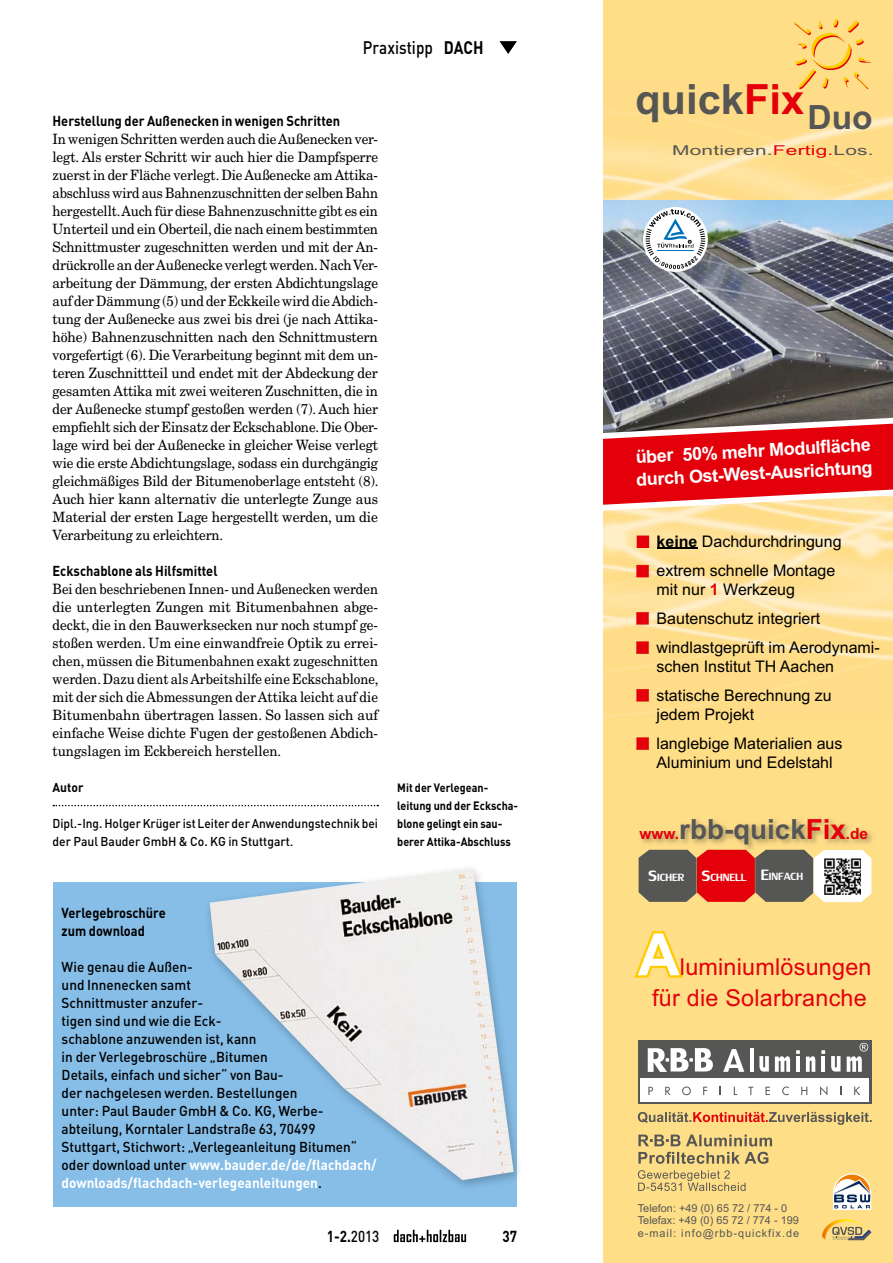
<style>
.page{position:relative;width:893px;height:1263px;background:#fff}
.page>*{position:absolute;margin:0;border:0;box-sizing:border-box;transform-origin:0 0}
.t1{font:700 58.35px "Arial";color:#fff}
.t2{font:700 41.7px "Arial";color:#565655}
.t3{font:700 27.75px "Arial";color:#565655}
.t4{font:23.4px/30.3px "Arial";letter-spacing:.01em;color:#e3000b;text-align:right}
.t5{font:700 18px/22.8px "Arial";color:#fff}
.t6{font:500 18px "DIN Pro";color:#000;scale:.85 1}
.t7{font:16.05px/29.1px "Arial";color:#000}
.t8{font:700 15.75px "DIN Pro";color:#000;scale:.85 1}
.t9{font:15.6px "Lily UPC";color:#fff}
.t10{font:14.25px/18px "New Century Schlbk LT Std";letter-spacing:-.01em;color:#000;scale:.94 1}
.t11{font:14.25px/18px "New Century Schlbk LT Std";letter-spacing:-.01em;color:#000;scale:.92 1}
.t12{font:500 14.25px/18px "DIN Pro";color:#000;scale:.95 1}
.t13{font:700 14.25px/18px "DIN Pro";color:#000;scale:.9 1}
.t14{font:13.65px "Arial";letter-spacing:.01em;color:#565655;scale:1.54 1}
.t15{font:500 12.75px/18px "DIN Pro";color:#000;scale:.94 1}
.t16{font:700 12.75px "DIN Pro";color:#000;scale:.95 1}
.t17{font:700 12px/18px "DIN Pro";color:#000;scale:.9 1}
.t18{font:10.95px/12.3px "Arial";color:#565655}
.s1{font-weight:700}
.s2{font-family:"DIN Pro";font-weight:700}
.s3{font-family:"New Century Schlbk LT Std";font-weight:400;font-size:14.25px}
.s4{font-weight:700;color:#fff}
.s5{font-weight:500}
.s6{color:#e3000b}
.s7{font-weight:700;color:#e3000b}
.s8{font-size:15.45px;color:#e3000b}
.s9{font-size:22.35px}
</style>
<div class="page">
<svg style="left:499px;top:41px;width:18px;height:13px"></svg>
<svg style="left:394px;top:1230px;width:72px;height:12px"></svg>
<svg style="left:53px;top:805px;width:325px;height:1px"></svg>
<div style="left:53px;top:882px;width:464px;height:324px;background:#86bee8"></div>
<div style="left:203px;top:863px;width:321px;height:329px;background:#000;opacity:.24"></div>
<img style="left:210px;top:868px;width:304px;height:312px">
<div style="left:604px;top:0;width:289px;height:1263px;background:#ffde88"></div>
<div style="left:638px;top:1040px;width:234px;height:64px;background:#565655"></div>
<svg style="left:723px;top:1049px;width:21px;height:23px"></svg>
<hr style="left:750px;top:1049px;width:3px;height:23px;background:#fff">
<svg style="left:775px;top:1056px;width:15px;height:16px"></svg>
<hr style="left:796px;top:1056px;width:4px;height:16px;background:#fff">
<svg style="left:648px;top:1048px;width:65px;height:24px"></svg>
<div style="left:640px;top:1078px;width:229px;height:23px;background:#fff"></div>
<svg style="left:648px;top:1087px;width:5px;height:8px"></svg>
<svg style="left:665px;top:1087px;width:5px;height:8px"></svg>
<svg style="left:682px;top:1086px;width:9px;height:9px"></svg>
<svg style="left:703px;top:1087px;width:4px;height:8px"></svg>
<svg style="left:748px;top:1087px;width:5px;height:8px"></svg>
<svg style="left:765px;top:1087px;width:5px;height:8px"></svg>
<svg style="left:782px;top:1086px;width:7px;height:9px"></svg>
<svg style="left:801px;top:1087px;width:6px;height:8px"></svg>
<svg style="left:820px;top:1086px;width:7px;height:9px"></svg>
<svg style="left:854px;top:1087px;width:6px;height:8px"></svg>
<svg style="left:796px;top:1050px;width:4px;height:4px"></svg>
<svg style="left:806px;top:1050px;width:19px;height:22px"></svg>
<svg style="left:759px;top:1056px;width:10px;height:15px"></svg>
<svg style="left:831px;top:1056px;width:9px;height:15px"></svg>
<svg style="left:847px;top:1043px;width:21px;height:29px"></svg>
<svg style="left:638px;top:1112px;width:234px;height:13px"></svg>
<svg style="left:638px;top:1170px;width:108px;height:21px"></svg>
<svg style="left:638px;top:1152px;width:130px;height:12px"></svg>
<svg style="left:638px;top:1134px;width:134px;height:12px"></svg>
<svg style="left:822px;top:1219px;width:49px;height:21px"></svg>
<svg style="left:833px;top:1173px;width:38px;height:37px"></svg>
<svg style="left:634px;top:931px;width:49px;height:47px"></svg>
<img style="left:604px;top:111px;width:289px;height:605px">
<img style="left:604px;top:201px;width:289px;height:211px">
<svg style="left:793px;top:18px;width:79px;height:72px"></svg>
<svg style="left:636px;top:535px;width:13px;height:215px"></svg>
<hr style="left:656px;top:547px;width:41px;height:2px;background:#000">
<svg style="left:604px;top:412px;width:289px;height:102px"></svg>
<img style="left:641px;top:819px;width:232px;height:31px">
<svg style="left:639px;top:850px;width:232px;height:52px"></svg>
<svg style="left:643px;top:207px;width:65px;height:65px"></svg>
<svg style="left:645px;top:209px;width:60px;height:60px"></svg>
<p class="t6" style="left:363px;top:35px;width:144px">Praxistipp <span class="s1">DACH</span></p>
<p class="t10" style="left:53px;top:112px;width:348px"><span class="s2">Herstellung der Außenecken in wenigen Schritten<br></span>In wenigen Schritten werden auch die Außenecken ver&shy;legt. Als erster Schritt wir auch hier die Dampfsperre zuerst in der Fläche verlegt. Die Außenecke am Attika&shy;abschluss wird aus Bahnenzuschnitten der selben Bahn hergestellt. Auch für diese Bahnenzuschnitte gibt es ein Unterteil und ein Oberteil, die nach einem bestimmten Schnittmuster zugeschnitten werden und mit der An&shy;drückrolle an der Außenecke verlegt werden. Nach Ver&shy;arbeitung der Dämmung, der ersten Abdichtungslage auf der Dämmung (5) und der Eckkeile wird die Abdich&shy;tung der Außenecke aus zwei bis drei (je nach Attika&shy;höhe) Bahnenzuschnitten nach den Schnittmustern vorgefertigt (6). Die Verarbeitung beginnt mit dem un&shy;teren Zuschnittteil und endet mit der Abdeckung der gesamten Attika mit zwei weiteren Zuschnitten, die in der Außenecke stumpf gestoßen werden (7). Auch hier empfiehlt sich der Einsatz der Eckschablone. Die Ober&shy;lage wird bei der Außenecke in gleicher Weise verlegt wie die erste Abdichtungslage, sodass ein durchgängig gleichmäßiges Bild der Bitumenoberlage entsteht (8).<br>Auch hier kann alternativ die unterlegte Zunge aus Material der ersten Lage hergestellt werden, um die Verarbeitung zu erleichtern.</p>
<p class="t11" style="left:53px;top:562px;width:356px"><span class="s2">Eckschablone als Hilfsmittel<br></span>Bei den beschriebenen Innen- und Außenecken werden die unterlegten Zungen mit Bitumenbahnen abge&shy;deckt, die in den Bauwerksecken nur noch stumpf ge&shy;stoßen werden. Um eine einwandfreie Optik zu errei&shy;chen, müssen die Bitumenbahnen exakt zugeschnitten werden. Dazu dient als Arbeitshilfe eine Eckschablone, mit der sich die Abmessungen der Attika leicht auf die Bitumenbahn übertragen lassen. So lassen sich auf einfache Weise dichte Fugen der gestoßenen Abdich&shy;tungslagen im Eckbereich herstellen.</p>
<p class="t16" style="left:53px;top:779px;width:34px">Autor</p>
<p class="t15" style="left:53px;top:814px;width:348px">Dipl.-Ing. Holger Krüger ist Leiter der Anwendungstechnik bei der Paul Bauder GmbH &amp; Co. KG in Stuttgart<span class="s3">.</span></p>
<p class="t17" style="left:397px;top:778px;width:136px">Mit der Verlegean&shy;leitung und der Eckscha&shy;blone gelingt ein sau&shy;berer Attika-Abschluss</p>
<p class="t13" style="left:62px;top:903px;width:117px">Verlegebroschüre zum download</p>
<p class="t12" style="left:62px;top:957px;width:333px">Wie genau die Außen-<br>und Innenecken samt<br>Schnittmuster anzufer-<br>tigen sind und wie die Eck-<br>schablone anzuwenden ist, kann<br>in der Verlegebroschüre „Bitumen<br>Details, einfach und sicher“ von Bau-<br>der nachgelesen werden. Bestellungen<br>unter: Paul Bauder GmbH &amp; Co. KG, Werbe&shy;abteilung, Korntaler Landstraße 63, 70499<br>Stuttgart, Stichwort: „Verlegeanleitung Bitumen“ oder download unter <span class="s4">www.bauder.de/de/flachdach/ downloads/flachdach-verlegeanleitungen</span>.</p>
<p class="t8" style="left:327px;top:1226px;width:63px">1-2.<span class="s5">2013</span></p>
<p class="t8" style="left:502px;top:1226px;width:19px">37</p>
<p class="t2" style="left:635px;top:71px;width:239px">quick<span class="s6">Fix</span><sub>Duo</sub></p>
<p class="t14" style="left:672px;top:141px;width:132px">Montieren.<span class="s6">Fertig.</span>Los.</p>
<p class="t5" style="left:634px;top:446px;width:238px;rotate:-3deg">über 50% mehr Modulfläche durch Ost-West-Ausrichtung</p>
<p class="t7" style="left:656px;top:527px;width:187px"><span class="s1">keine</span> Dachdurchdringung extrem schnelle Montage</p>
<p class="t7" style="left:656px;top:575px;width:225px">mit nur <span class="s7">1</span> Werkzeug<br>Bautenschutz integriert windlastgeprüft im Aerodynami-</p>
<p class="t7" style="left:656px;top:652px;width:179px">schen Institut TH Aachen statische Berechnung zu</p>
<p class="t7" style="left:656px;top:700px;width:187px">jedem Projekt<br>langlebige Materialien aus</p>
<p class="t7" style="left:656px;top:748px;width:178px">Aluminium und Edelstahl</p>
<p class="t3" style="left:639px;top:810px;width:230px"><span class="s8">www.</span>rbb-quick<span class="s6">Fix</span><span class="s8">.de</span></p>
<p class="t9" style="left:649px;top:868px;width:156px"><span class="s9">S</span>ICHER <span class="s9">S</span>CHNELL <span class="s9">E</span>INFACH</p>
<p class="t1" style="left:638px;top:916px;width:44px">A</p>
<p class="t4" style="left:652px;top:952px;width:221px">luminiumlösungen für die Solarbranche</p>
<p class="t18" style="left:638px;top:1202px;width:163px">Telefon: +49 (0) 65 72 / 774 - 0<br>Telefax: +49 (0) 65 72 / 774 - 199 e-mail: info@rbb-quickfix.de</p>
</div>
